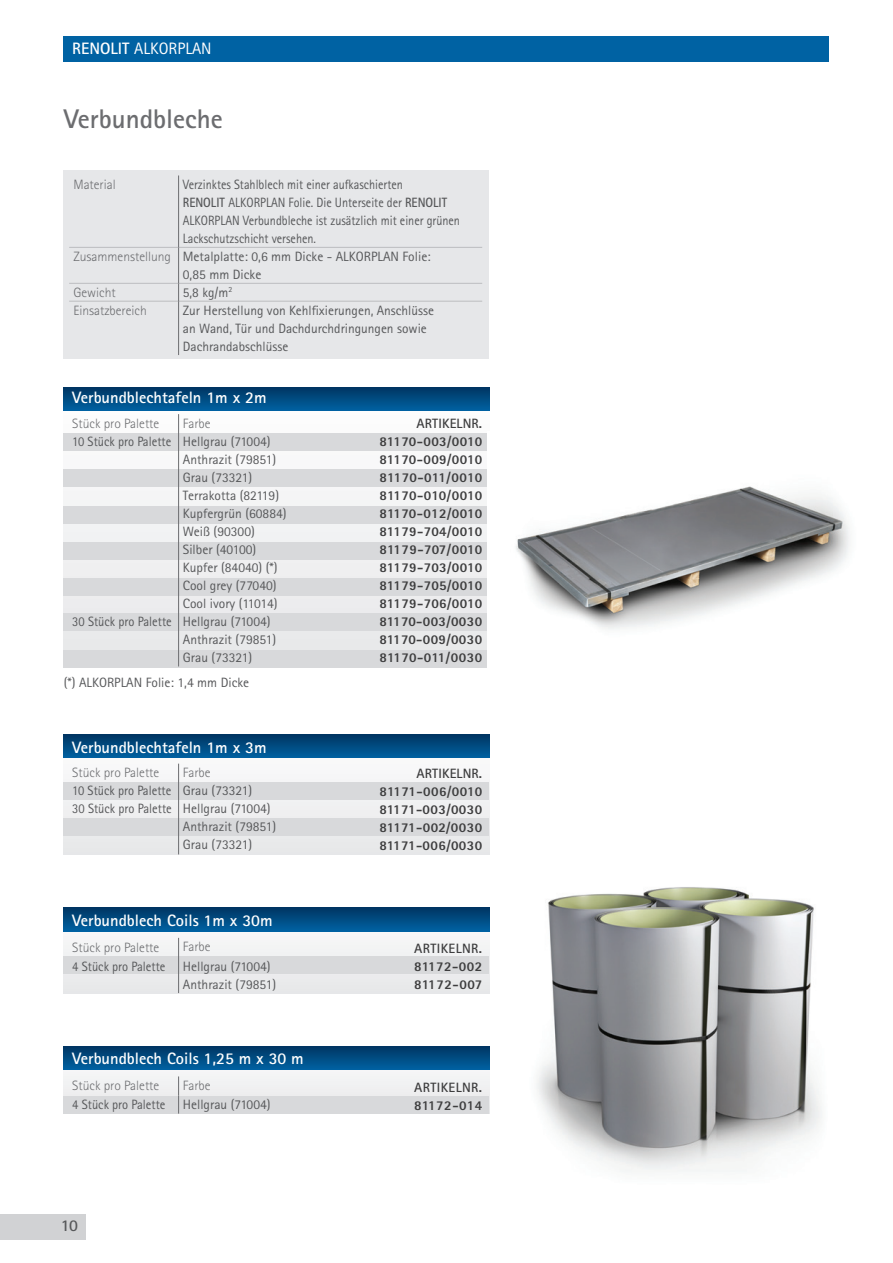
<style>
.page{position:relative;width:893px;height:1263px;background:#fff}
.page>*{position:absolute;margin:0;border:0;box-sizing:border-box;transform-origin:0 0}
.t1{font:700 27px "Rotis Sans Serif Pro";color:#6c6d70}
.t2{font:700 16.5px "Rotis Sans Serif Pro";color:#fff}
.t3{font:16.5px "Rotis Sans Serif Pro";color:#fff}
.t4{font:700 16.5px "Rotis Sans Serif Pro";color:#57585a}
.t5{font:13.5px/18px "Rotis Sans Serif Pro";color:#57585a}
.t6{font:800 13.5px/18px "Rotis Sans Serif Pro";letter-spacing:.025em;color:#3e3e3f;text-align:justify}
.t7{font:13.5px "Rotis Sans Serif Pro";color:#57585a;scale:.9 1}
.t8{font:300 13.5px "Rotis Sans Serif Pro";color:#6c6d70}
.t9{font:13.5px/18px "Rotis Sans Serif Pro";color:#57585a;scale:.93 1}
.t10{font:700 13.5px "Rotis Sans Serif Pro";letter-spacing:.02em;color:#3e3e3f}
.s1{font-weight:700}
.s2{font-weight:300;color:#6c6d70}
</style>
<div class="page">
<div style="left:0;top:1214px;width:85px;height:26px;background:#d1d2d4"></div>
<div style="left:64px;top:36px;width:765px;height:25px;background:#0062a3"></div>
<div style="left:64px;top:387px;width:425px;height:281px;background:#f1f2f3"></div>
<div style="left:63px;top:651px;width:425px;height:17px;background:#d8d9db"></div>
<div style="left:64px;top:613px;width:425px;height:17px;background:#d8d9db"></div>
<div style="left:64px;top:542px;width:425px;height:17px;background:#d8d9db"></div>
<div style="left:64px;top:578px;width:425px;height:17px;background:#d8d9db"></div>
<div style="left:64px;top:506px;width:425px;height:17px;background:#d8d9db"></div>
<div style="left:64px;top:470px;width:425px;height:17px;background:#d8d9db"></div>
<div style="left:64px;top:434px;width:425px;height:17px;background:#d8d9db"></div>
<div style="left:64px;top:170px;width:425px;height:189px;background:#e6e7e9"></div>
<div style="left:64px;top:387px;width:425px;height:24px;background:linear-gradient(to bottom,#003561,#00609f)"></div>
<hr style="left:178px;top:414px;width:1px;height:252px;background:#6c6d70">
<hr style="left:69px;top:247px;width:109px;height:1px;background:#bcbdc0">
<hr style="left:179px;top:247px;width:303px;height:1px;background:#bcbdc0">
<hr style="left:69px;top:283px;width:109px;height:1px;background:#bcbdc0">
<hr style="left:179px;top:283px;width:303px;height:1px;background:#bcbdc0">
<hr style="left:69px;top:301px;width:109px;height:1px;background:#bcbdc0">
<hr style="left:179px;top:301px;width:303px;height:1px;background:#bcbdc0">
<hr style="left:178px;top:175px;width:1px;height:72px;background:#6c6d70">
<hr style="left:178px;top:247px;width:1px;height:36px;background:#6c6d70">
<svg style="left:178px;top:283px;width:1px;height:18px"></svg>
<hr style="left:178px;top:301px;width:1px;height:54px;background:#6c6d70">
<div style="left:64px;top:735px;width:425px;height:119px;background:#f0f0f1"></div>
<div style="left:64px;top:818px;width:425px;height:17px;background:#d8d9db"></div>
<div style="left:64px;top:782px;width:425px;height:17px;background:#d8d9db"></div>
<svg style="left:64px;top:735px;width:425px;height:23px;background:#004b81"></svg>
<hr style="left:178px;top:764px;width:1px;height:90px;background:#6c6d70">
<div style="left:64px;top:908px;width:425px;height:85px;background:#f1f2f3"></div>
<div style="left:64px;top:956px;width:425px;height:17px;background:#d8d9db"></div>
<svg style="left:64px;top:908px;width:425px;height:23px;background:#004b82"></svg>
<svg style="left:178px;top:938px;width:1px;height:19px"></svg>
<hr style="left:178px;top:957px;width:1px;height:36px;background:#6c6d70">
<img style="left:487px;top:431px;width:362px;height:237px">
<img style="left:536px;top:887px;width:286px;height:285px">
<div style="left:64px;top:1046px;width:425px;height:67px;background:#f1f2f3"></div>
<div style="left:64px;top:1096px;width:425px;height:17px;background:#d8d9db"></div>
<div style="left:64px;top:1046px;width:425px;height:24px;background:linear-gradient(to bottom,#003662,#00609f)"></div>
<svg style="left:178px;top:1076px;width:1px;height:37px"></svg>
<p class="t3" style="left:72px;top:39px;width:141px"><span class="s1">RENOLIT</span> ALKORPLAN</p>
<h1 class="t1" style="left:64px;top:101px;width:160px">Verbundbleche</h1>
<p class="t8" style="left:73px;top:177px;width:44px">Material</p>
<p class="t7" style="left:183px;top:177px;width:246px">Verzinktes Stahlblech mit einer aufkaschierten</p>
<p class="t7" style="left:183px;top:195px;width:295px"><span class="s1">RENOLIT</span> ALKORPLAN Folie. Die Unterseite der <span class="s1">RENOLIT</span></p>
<p class="t7" style="left:183px;top:213px;width:309px">ALKORPLAN Verbundbleche ist zusätzlich mit einer grünen</p>
<p class="t7" style="left:183px;top:231px;width:149px">Lackschutzschicht versehen.</p>
<p class="t5" style="left:73px;top:247px;width:359px"><span class="s2">Zusammenstellung</span> Metalplatte: 0,6 mm Dicke - ALKORPLAN Folie:</p>
<p class="t5" style="left:183px;top:265px;width:80px">0,85 mm Dicke</p>
<p class="t8" style="left:73px;top:285px;width:44px">Gewicht</p>
<p class="t5" style="left:183px;top:283px;width:51px">5,8 kg/m<sup>2</sup></p>
<p class="t8" style="left:73px;top:302px;width:75px">Einsatzbereich</p>
<p class="t5" style="left:183px;top:301px;width:253px">Zur Herstellung von Kehlfixierungen, Anschlüsse an Wand, Tür und Dachdurchdringungen sowie<br>Dachrandabschlüsse</p>
<p class="t2" style="left:72px;top:387px;width:196px">Verbundblechtafeln 1m x 2m</p>
<p class="t8" style="left:72px;top:415px;width:88px">Stück pro Palette</p>
<p class="t9" style="left:72px;top:432px;width:108px">10 Stück pro Palette</p>
<p class="t8" style="left:183px;top:416px;width:29px">Farbe</p>
<p class="t5" style="left:183px;top:433px;width:105px">Hellgrau (71004)<br>Anthrazit (79851)<br>Grau (73321)<br>Terrakotta (82119)<br>Kupfergrün (60884)<br>Weiß (90300)<br>Silber (40100)<br>Kupfer (84040) (*)<br>Cool grey (77040)<br>Cool ivory (11014)<br>Hellgrau (71004)<br>Anthrazit (79851)<br>Grau (73321)</p>
<p class="t9" style="left:72px;top:612px;width:108px">30 Stück pro Palette</p>
<p class="t5" style="left:64px;top:674px;width:187px">(*) ALKORPLAN Folie: 1,4 mm Dicke</p>
<p class="t2" style="left:72px;top:737px;width:196px">Verbundblechtafeln 1m x 3m</p>
<p class="t8" style="left:72px;top:765px;width:88px">Stück pro Palette</p>
<p class="t9" style="left:72px;top:782px;width:108px">10 Stück pro Palette<br>30 Stück pro Palette</p>
<p class="t8" style="left:183px;top:765px;width:29px">Farbe</p>
<p class="t5" style="left:183px;top:782px;width:95px">Grau (73321)<br>Hellgrau (71004)<br>Anthrazit (79851)<br>Grau (73321)</p>
<p class="t2" style="left:72px;top:909px;width:202px">Verbundblech Coils 1m x 30m</p>
<p class="t8" style="left:72px;top:939px;width:88px">Stück pro Palette</p>
<p class="t8" style="left:183px;top:939px;width:29px">Farbe</p>
<p class="t9" style="left:72px;top:957px;width:102px">4 Stück pro Palette</p>
<p class="t5" style="left:183px;top:957px;width:95px">Hellgrau (71004)<br>Anthrazit (79851)</p>
<p class="t2" style="left:72px;top:1048px;width:233px">Verbundblech Coils 1,25 m x 30 m</p>
<p class="t8" style="left:72px;top:1078px;width:88px">Stück pro Palette</p>
<p class="t8" style="left:183px;top:1078px;width:29px">Farbe</p>
<p class="t9" style="left:72px;top:1096px;width:102px">4 Stück pro Palette</p>
<p class="t5" style="left:183px;top:1096px;width:89px">Hellgrau (71004)</p>
<p class="t4" style="left:61px;top:1215px;width:19px">10</p>
<p class="t10" style="left:416px;top:415px;width:67px">ARTIKELNR.</p>
<p class="t6" style="left:379px;top:433px;width:104px">81170-003/0010<br>81170-009/0010<br>81170-011/0010<br>81170-010/0010<br>81170-012/0010<br>81179-704/0010<br>81179-707/0010<br>81179-703/0010<br>81179-705/0010<br>81179-706/0010<br>81170-003/0030<br>81170-009/0030<br>81170-011/0030</p>
<p class="t10" style="left:416px;top:764px;width:67px">ARTIKELNR.</p>
<p class="t6" style="left:379px;top:782px;width:104px">81171-006/0010<br>81171-003/0030<br>81171-002/0030<br>81171-006/0030</p>
<p class="t10" style="left:414px;top:940px;width:70px">ARTIKELNR.</p>
<p class="t6" style="left:414px;top:958px;width:70px">81172-002<br>81172-007</p>
<p class="t10" style="left:414px;top:1079px;width:70px">ARTIKELNR.</p>
<p class="t6" style="left:414px;top:1096px;width:70px">81172-014</p>
</div>
